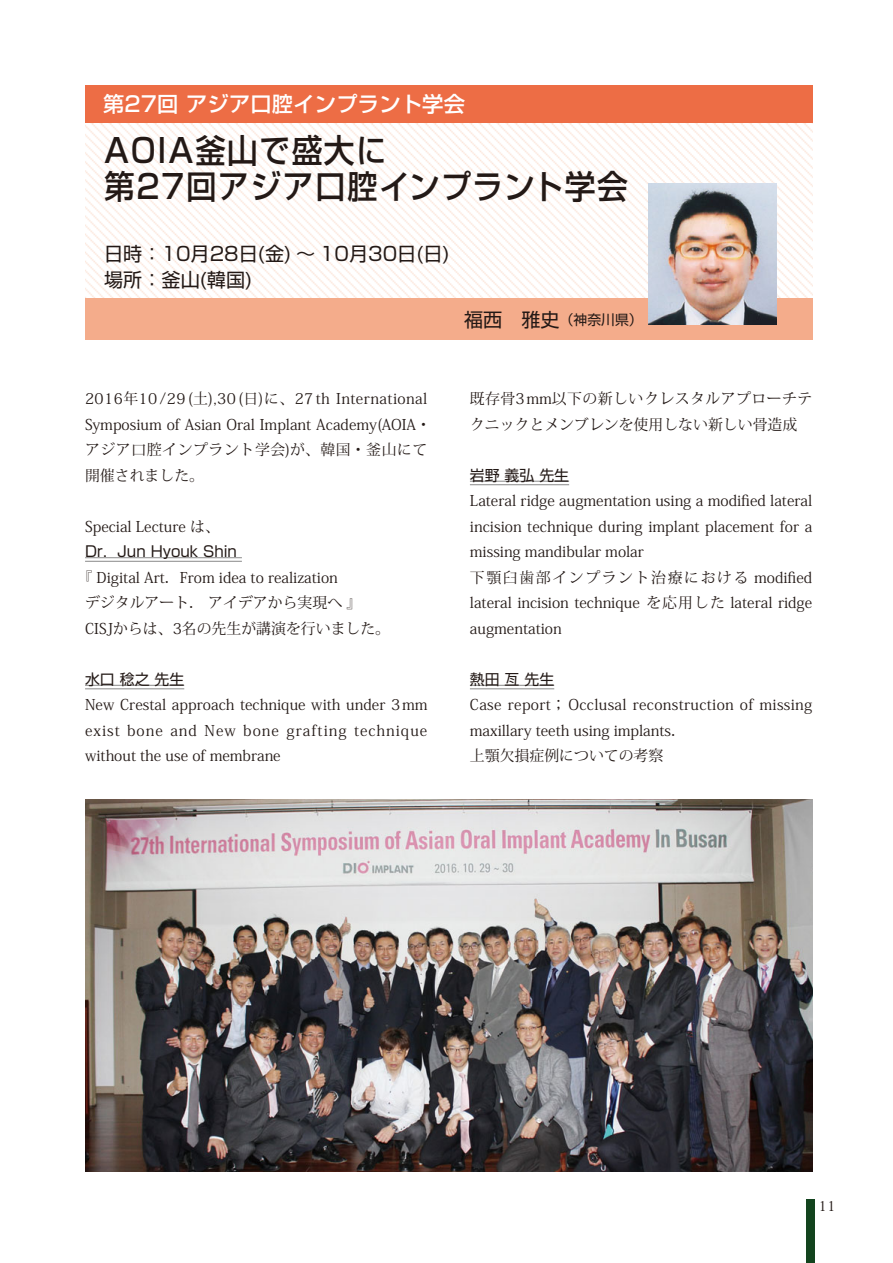
<style>
.page{position:relative;width:893px;height:1263px;background:#fff}
.page>*{position:absolute;margin:0;border:0;box-sizing:border-box;transform-origin:0 0}
.t1{font:33px/36px "Shin Go Pro Medium 90 msp RKSJ H";letter-spacing:.05em;color:#231916;scale:.93 1}
.t2{font:21.3px "Shin Go Pro Medium 90 msp RKSJ H";letter-spacing:.01em;color:#fff}
.t3{font:19.2px/25.5px "Shin Go Pro Regular 90 msp RKSJ H";color:#231916}
.t4{font:14.85px/25.5px "Koz Min Pro Regular 90 msp RKSJ H";color:#231916}
.t5{font:14.85px/25.5px "Koz Min Pro Regular 90 msp RKSJ H";letter-spacing:.03em;color:#231916}
.t6{font:14.85px "Shin Go Pro Regular 90 msp RKSJ H";color:#231916}
.t7{font:13.8px "Shin Go Pro Regular 90 msp RKSJ H";color:#231916}
.t8{font:13.8px "Koz Min Pro Regular 90 msp RKSJ H";color:#231916}
.s1{font-size:19.2px}
</style>
<div class="page">
<div style="left:806px;top:1199px;width:8px;height:64px;background:#13441e"></div>
<div style="left:85px;top:298px;width:727px;height:42px;background:#f4ac8b"></div>
<div style="left:85px;top:85px;width:727px;height:64px;background:#ed6d45"></div>
<img style="left:85px;top:123px;width:727px;height:175px">
<img style="left:648px;top:184px;width:128px;height:140px">
<img style="left:85px;top:799px;width:727px;height:372px">
<hr style="left:85px;top:557px;width:157px;height:1px;background:#898989">
<hr style="left:85px;top:561px;width:157px;height:1px;background:#898989">
<hr style="left:85px;top:685px;width:99px;height:1px;background:#898989">
<hr style="left:85px;top:688px;width:99px;height:1px;background:#898989">
<hr style="left:470px;top:481px;width:99px;height:1px;background:#898989">
<hr style="left:470px;top:484px;width:99px;height:1px;background:#898989">
<hr style="left:470px;top:685px;width:84px;height:1px;background:#898989">
<hr style="left:470px;top:688px;width:84px;height:1px;background:#898989">
<h2 class="t2" style="left:103px;top:96px;width:363px">第27回 アジア口腔インプラント学会</h2>
<h1 class="t1" style="left:104px;top:137px;width:564px">AOIA釜山で盛大に<br>第27回アジア口腔インプラント学会</h1>
<p class="t3" style="left:104px;top:244px;width:347px">日時：10月28日(金) ～ 10月30日(日)場所：釜山(韓国)</p>
<p class="t7" style="left:464px;top:314px;width:180px"><span class="s1">福西　雅史</span>（神奈川県）</p>
<p class="t5" style="left:85px;top:388px;width:348px">2016年10 /29 (土),30 (日)に、27 th International<br>Symposium of Asian Oral Implant Academy(AOIA・アジア口腔インプラント学会)が、韓国・釜山にて開催されました。</p>
<p class="t4" style="left:85px;top:516px;width:136px">Special Lecture は、</p>
<p class="t6" style="left:85px;top:546px;width:153px">Dr．Jun Hyouk Shin</p>
<p class="t4" style="left:85px;top:567px;width:307px;text-indent:-7px">『 Digital Art．From idea to realization<br>デジタルアート． アイデアから実現へ 』<br>CISJからは、3名の先生が講演を行いました。</p>
<p class="t6" style="left:85px;top:674px;width:101px">水口 稔之 先生</p>
<p class="t4" style="left:85px;top:694px;width:344px;text-align:justify">New Crestal approach technique with under 3mm exist bone and New bone grafting technique without the use of membrane</p>
<p class="t4" style="left:470px;top:388px;width:344px">既存骨3mm以下の新しいクレスタルアプローチテクニックとメンブレンを使用しない新しい骨造成</p>
<p class="t6" style="left:470px;top:470px;width:101px">岩野 義弘 先生</p>
<p class="t4" style="left:470px;top:490px;width:344px">Lateral ridge augmentation using a modified lateral incision technique during implant placement for a missing mandibular molar<br>下顎臼歯部インプラント治療における modified lateral incision technique を応用した lateral ridge augmentation</p>
<p class="t6" style="left:470px;top:674px;width:86px">熱田 亙 先生</p>
<p class="t4" style="left:470px;top:694px;width:344px">Case report； Occlusal reconstruction of missing maxillary teeth using implants．<br>上顎欠損症例についての考察</p>
<p class="t8" style="left:819px;top:1201px;width:18px">11</p>
</div>
